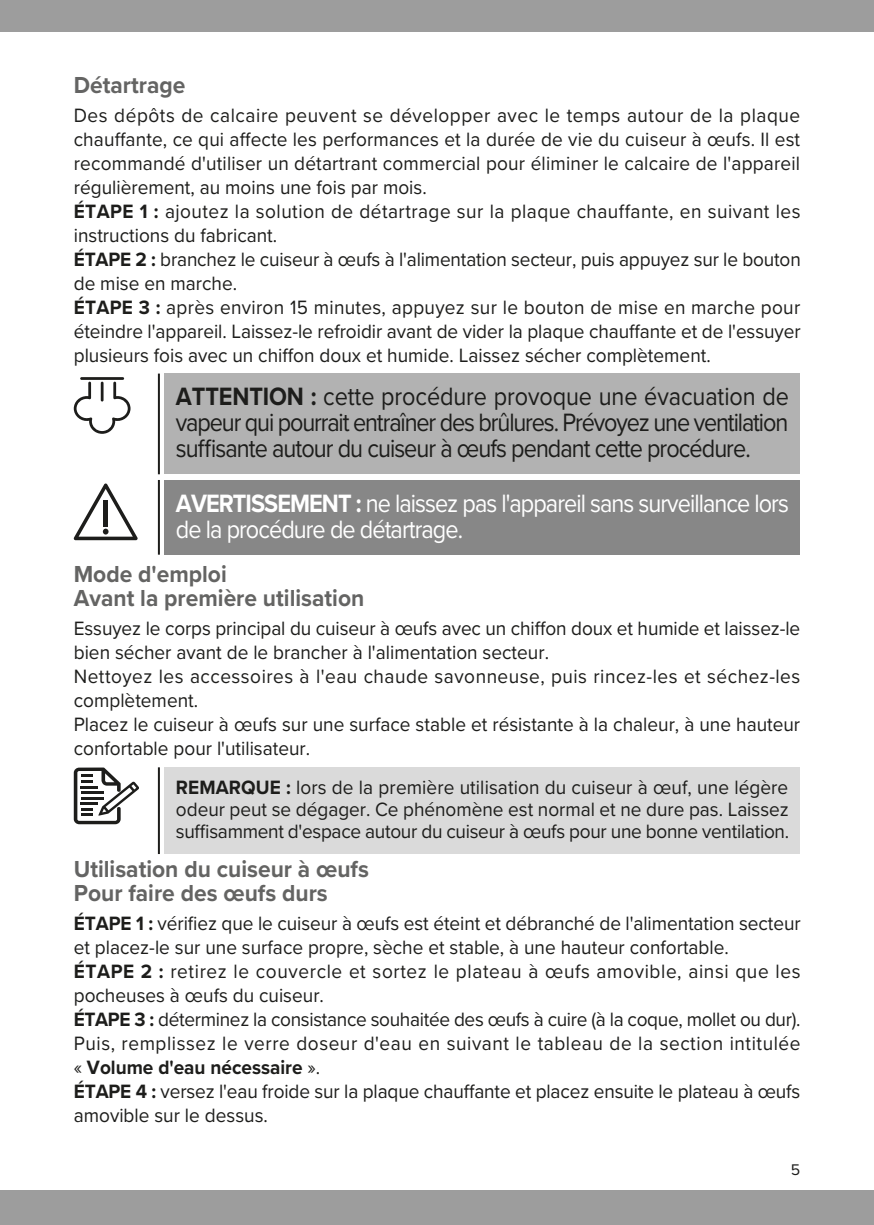
<style>
.page{position:relative;width:874px;height:1225px;background:#fff}
.page>*{position:absolute;margin:0;border:0;box-sizing:border-box;transform-origin:0 0}
.t1{font:26px/26px "Proxima Nova";letter-spacing:-.04em;color:#1d1d1b;text-align:justify;scale:.9 1}
.t2{font:26px/26px "Proxima Nova";letter-spacing:-.04em;color:#fff;scale:.9 1}
.t3{font:700 24px/24px "Proxima Nova";color:#646463;scale:.95 1}
.t4{font:20px/24px "Proxima Nova";color:#1d1d1b;scale:.95 1}
.t5{font:16px "Proxima Nova";color:#1d1d1b}
.s1{font-weight:700}
</style>
<div class="page">
<div style="left:0;top:0;width:17px;height:31px;background:#9d9d9d"></div>
<div style="left:17px;top:0;width:856px;height:31px;background:#9d9d9d"></div>
<div style="left:0;top:1191px;width:17px;height:34px;background:#9d9d9d"></div>
<div style="left:17px;top:1191px;width:856px;height:34px;background:#9d9d9d"></div>
<div style="left:164px;top:373px;width:635px;height:101px;background:#b2b2b2"></div>
<hr style="left:158px;top:373px;width:2px;height:101px;background:#1d1d1b">
<div style="left:164px;top:480px;width:635px;height:74px;background:#878787"></div>
<hr style="left:158px;top:480px;width:2px;height:74px;background:#1d1d1b">
<div style="left:164px;top:767px;width:635px;height:87px;background:#dadada"></div>
<hr style="left:158px;top:767px;width:2px;height:87px;background:#1d1d1b">
<hr style="left:80px;top:377px;width:44px;height:3px;background:#1d1d1b">
<svg style="left:74px;top:382px;width:56px;height:52px"></svg>
<svg style="left:74px;top:483px;width:63px;height:57px"></svg>
<div style="left:103px;top:500px;width:5px;height:27px;background:#1d1d1b"></div>
<svg style="left:74px;top:767px;width:65px;height:57px"></svg>
<p class="t3" style="left:74px;top:72px;width:119px">Détartrage</p>
<p class="t4" style="left:74px;top:103px;width:766px">Des dépôts de calcaire peuvent se développer avec le temps autour de la plaque chauffante, ce qui affecte les performances et la durée de vie du cuiseur à œufs. Il est recommandé d'utiliser un détartrant commercial pour éliminer le calcaire de l'appareil régulièrement, au moins une fois par mois.<br><span class="s1">ÉTAPE 1 :</span> ajoutez la solution de détartrage sur la plaque chauffante, en suivant les instructions du fabricant.<br><span class="s1">ÉTAPE 2 :</span> branchez le cuiseur à œufs à l'alimentation secteur, puis appuyez sur le bouton de mise en marche.<br><span class="s1">ÉTAPE 3 :</span> après environ 15 minutes, appuyez sur le bouton de mise en marche pour éteindre l'appareil. Laissez-le refroidir avant de vider la plaque chauffante et de l'essuyer plusieurs fois avec un chiffon doux et humide. Laissez sécher complètement.</p>
<h1 class="t1" style="left:176px;top:383px;width:682px"><span class="s1">ATTENTION :</span> cette procédure provoque une évacuation de vapeur qui pourrait entraîner des brûlures. Prévoyez une ventilation suffisante autour du cuiseur à œufs pendant cette procédure.</h1>
<h1 class="t2" style="left:176px;top:489px;width:682px"><span class="s1">AVERTISSEMENT :</span> ne laissez pas l'appareil sans surveillance lors de la procédure de détartrage.</h1>
<p class="t3" style="left:74px;top:561px;width:307px">Mode d'emploi<br>Avant la première utilisation</p>
<p class="t4" style="left:74px;top:616px;width:766px">Essuyez le corps principal du cuiseur à œufs avec un chiffon doux et humide et laissez-le bien sécher avant de le brancher à l'alimentation secteur.<br>Nettoyez les accessoires à l'eau chaude savonneuse, puis rincez-les et séchez-les complètement.<br>Placez le cuiseur à œufs sur une surface stable et résistante à la chaleur, à une hauteur confortable pour l'utilisateur.</p>
<p class="t4" style="left:176px;top:776px;width:646px;line-height:22px;text-align:justify"><span class="s1">REMARQUE :</span> lors de la première utilisation du cuiseur à œuf, une légère odeur peut se dégager. Ce phénomène est normal et ne dure pas. Laissez suffisamment d'espace autour du cuiseur à œufs pour une bonne ventilation.</p>
<p class="t3" style="left:74px;top:856px;width:312px">Utilisation du cuiseur à œufs<br>Pour faire des œufs durs</p>
<p class="t4" style="left:74px;top:911px;width:766px"><span class="s1">ÉTAPE 1 :</span> vérifiez que le cuiseur à œufs est éteint et débranché de l'alimentation secteur et placez-le sur une surface propre, sèche et stable, à une hauteur confortable.<br><span class="s1">ÉTAPE 2 :</span> retirez le couvercle et sortez le plateau à œufs amovible, ainsi que les pocheuses à œufs du cuiseur.<br><span class="s1">ÉTAPE 3 :</span> déterminez la consistance souhaitée des œufs à cuire (à la coque, mollet ou dur).<br>Puis, remplissez le verre doseur d'eau en suivant le tableau de la section intitulée « <span class="s1">Volume d'eau nécessaire</span> ».<br><span class="s1">ÉTAPE 4 :</span> versez l'eau froide sur la plaque chauffante et placez ensuite le plateau à œufs amovible sur le dessus.</p>
<p class="t5" style="left:790px;top:1158px;width:11px">5</p>
</div>
